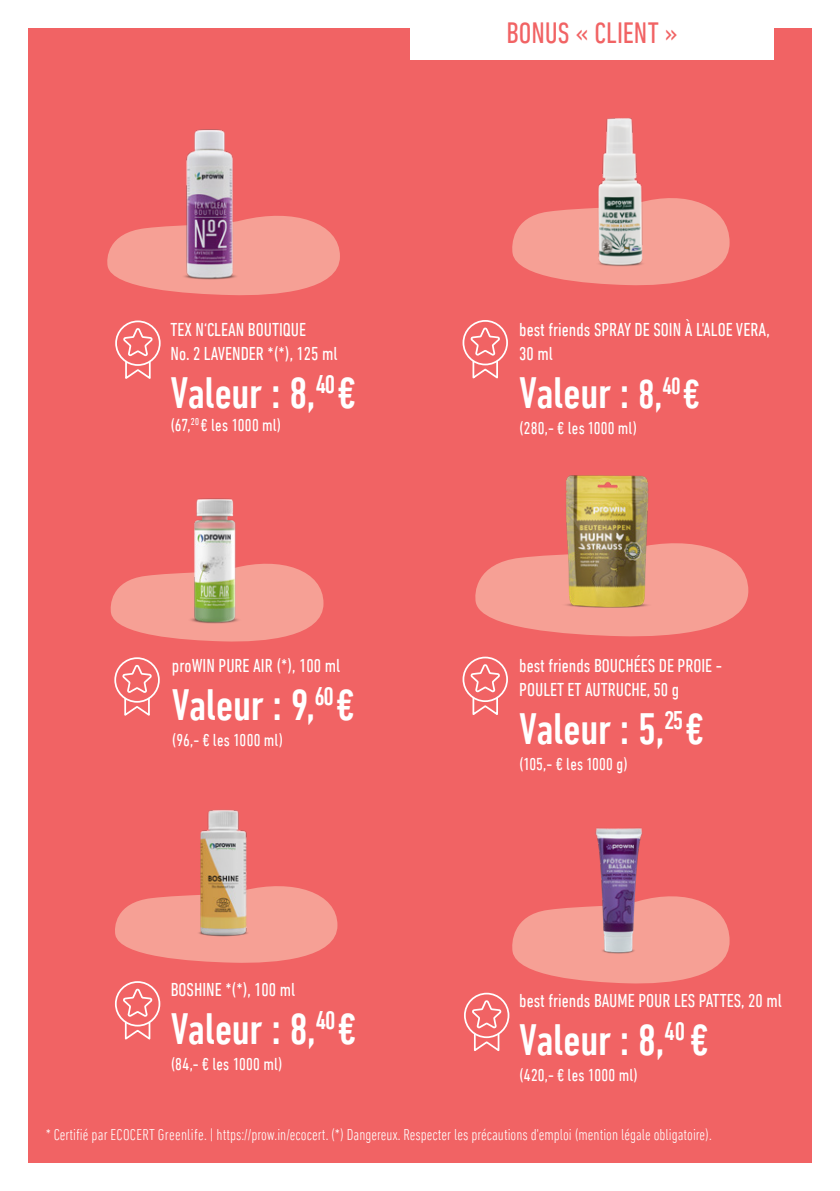
<style>
.page{position:relative;width:840px;height:1191px;background:#fff}
.page>*{position:absolute;margin:0;border:0;box-sizing:border-box;transform-origin:0 0}
.t1{font:500 condensed 44.8px "DIN Next LT Pro";letter-spacing:-.01em;color:#fff}
.t2{font:condensed 30px "DIN Next LT Pro";letter-spacing:.005em;color:#f16364}
.t3{font:condensed 19px/24px "DIN Next LT Pro";color:#fff}
.t4{font:condensed 17.6px "DIN Next LT Pro";letter-spacing:.015em;color:#fff}
.t5{font:300 condensed 16px "DIN Next LT Pro";color:#fff}
.s1{font-size:41.6px}
</style>
<div class="page">
<div style="left:28px;top:28px;width:783px;height:1134px;background:#f16364"></div>
<div style="left:410px;top:0;width:363px;height:59px;background:#fff"></div>
<div style="left:462px;top:320px;width:45px;height:45px;border:5px solid #fff;border-radius:50%"></div>
<div style="left:465px;top:323px;width:40px;height:40px;background:#f16364;border-radius:50%"></div>
<div style="left:464px;top:322px;width:42px;height:42px;border:2px solid #f16364;border-radius:50%"></div>
<svg style="left:469px;top:326px;width:32px;height:53px"></svg>
<img style="left:512px;top:118px;width:218px;height:168px">
<div style="left:462px;top:656px;width:45px;height:46px;border:5px solid #fff;border-radius:50%"></div>
<div style="left:465px;top:659px;width:40px;height:40px;background:#f16364;border-radius:50%"></div>
<div style="left:464px;top:658px;width:42px;height:42px;border:2px solid #f16364;border-radius:50%"></div>
<svg style="left:469px;top:662px;width:32px;height:53px"></svg>
<svg style="left:475px;top:544px;width:272px;height:93px"></svg>
<img style="left:521px;top:475px;width:171px;height:151px">
<div style="left:463px;top:992px;width:46px;height:46px;border:5px solid #fff;border-radius:50%"></div>
<div style="left:466px;top:995px;width:40px;height:40px;background:#f16364;border-radius:50%"></div>
<div style="left:465px;top:994px;width:42px;height:42px;border:2px solid #f16364;border-radius:50%"></div>
<svg style="left:470px;top:998px;width:32px;height:53px"></svg>
<svg style="left:512px;top:911px;width:217px;height:55px"></svg>
<img style="left:521px;top:827px;width:196px;height:157px">
<div style="left:115px;top:320px;width:45px;height:46px;border:5px solid #fff;border-radius:50%"></div>
<div style="left:118px;top:323px;width:40px;height:40px;background:#f16364;border-radius:50%"></div>
<div style="left:117px;top:322px;width:42px;height:42px;border:2px solid #f16364;border-radius:50%"></div>
<svg style="left:122px;top:326px;width:32px;height:53px"></svg>
<svg style="left:320px;top:225px;width:20px;height:58px"></svg>
<img style="left:107px;top:129px;width:213px;height:167px">
<svg style="left:110px;top:578px;width:213px;height:47px"></svg>
<img style="left:118px;top:498px;width:194px;height:144px">
<div style="left:114px;top:657px;width:46px;height:45px;border:5px solid #fff;border-radius:50%"></div>
<div style="left:117px;top:660px;width:40px;height:40px;background:#f16364;border-radius:50%"></div>
<div style="left:116px;top:659px;width:42px;height:42px;border:2px solid #f16364;border-radius:50%"></div>
<svg style="left:121px;top:663px;width:32px;height:53px"></svg>
<svg style="left:115px;top:913px;width:6px;height:30px"></svg>
<div style="left:115px;top:981px;width:45px;height:45px;border:5px solid #fff;border-radius:50%"></div>
<div style="left:117px;top:983px;width:41px;height:41px;background:#f16364;border-radius:50%"></div>
<div style="left:117px;top:983px;width:41px;height:41px;border:2px solid #f16364;border-radius:50%"></div>
<svg style="left:121px;top:987px;width:32px;height:53px"></svg>
<img style="left:121px;top:810px;width:216px;height:172px">
<p class="t3" style="left:170px;top:317px;width:168px">TEX N‘CLEAN BOUTIQUE<br>No. 2 LAVENDER *(*), 125 ml</p>
<h1 class="t1" style="left:170px;top:368px;width:186px">Valeur : 8,<sup>40</sup> €</h1>
<p class="t4" style="left:170px;top:415px;width:112px">(67,<sup>20</sup> € les 1000 ml)</p>
<p class="t3" style="left:172px;top:653px;width:170px">proWIN PURE AIR (*), 100 ml</p>
<h1 class="t1" style="left:172px;top:680px;width:184px">Valeur : 9,<sup>60</sup> €</h1>
<p class="t4" style="left:172px;top:730px;width:113px">(96,- € les 1000 ml)</p>
<p class="t3" style="left:171px;top:977px;width:126px">BOSHINE *(*), 100 ml</p>
<h1 class="t1" style="left:171px;top:1003px;width:186px">Valeur : 8,<sup>40</sup> €</h1>
<p class="t4" style="left:171px;top:1054px;width:113px">(84,- € les 1000 ml)</p>
<h2 class="t2" style="left:506px;top:16px;width:173px">BONUS « CLIENT »</h2>
<p class="t3" style="left:519px;top:317px;width:252px">best friends SPRAY DE SOIN À L'ALOE VERA,<br>30 ml</p>
<h1 class="t1" style="left:519px;top:368px;width:182px">Valeur : <span class="s1">8,</span><sup>40</sup> <span class="s1">€</span></h1>
<p class="t4" style="left:519px;top:418px;width:119px">(280,- € les 1000 ml)</p>
<p class="t3" style="left:519px;top:653px;width:204px">best friends BOUCHÉES DE PROIE -<br>POULET ET AUTRUCHE, 50 g</p>
<h1 class="t1" style="left:519px;top:704px;width:186px">Valeur : 5,<sup>25</sup> €</h1>
<p class="t4" style="left:519px;top:754px;width:110px">(105,- € les 1000 g)</p>
<p class="t3" style="left:519px;top:988px;width:264px">best friends BAUME POUR LES PATTES, 20 ml</p>
<h1 class="t1" style="left:519px;top:1014px;width:190px">Valeur : 8,<sup>40</sup> €</h1>
<p class="t4" style="left:519px;top:1064px;width:120px">(420,- € les 1000 ml)</p>
<p class="t5" style="left:46px;top:1125px;width:667px">* Certifié par ECOCERT Greenlife. | https://prow.in/ecocert. (*) Dangereux. Respecter les précautions d'emploi (mention légale obligatoire).</p>
</div>
